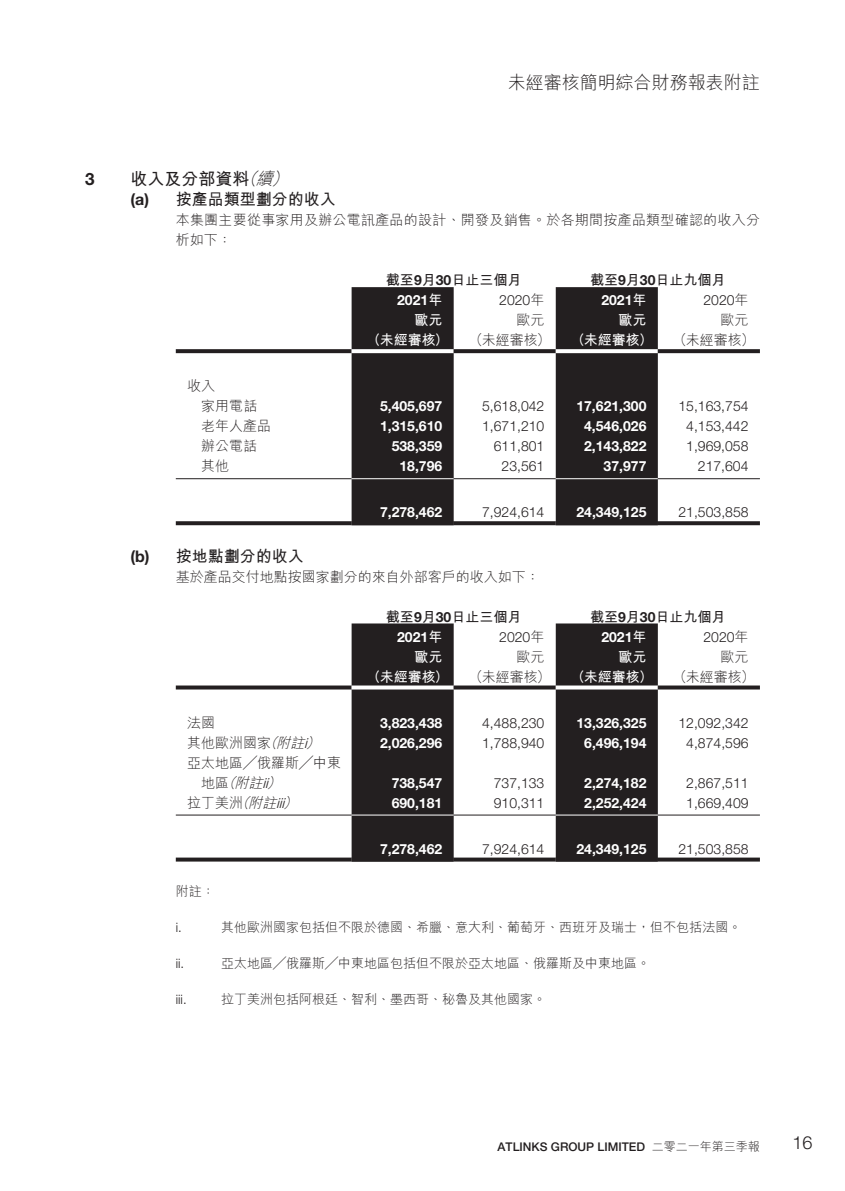
<style>
.page{position:relative;width:845px;height:1191px;background:#fff}
.page>*{position:absolute;margin:0;border:0;box-sizing:border-box;transform-origin:0 0}
.t1{font:300 18px "M Hei HK";color:#231f20}
.t2{font:300 18px "Helvetica Neue LT Std";color:#231f20}
.t3{font:700 17px "M Hei HK";color:#231f20}
.t4{font:italic 300 17px "M Hei HK";color:#231f20}
.t5{font:700 17px "Helvetica Neue LT Std";color:#231f20}
.t6{font:700 16px "M Hei HK";color:#231f20}
.t7{font:700 16px "Helvetica Neue LT Std";color:#231f20}
.t8{font:300 14px "Helvetica Neue LT Std";color:#231f20}
.t9{font:700 14px "Helvetica Neue LT Std";color:#fff}
.t10{font:300 14px "M Hei HK";color:#231f20}
.t11{font:300 14px/20px "M Hei HK";letter-spacing:.02em;color:#231f20}
.t12{font:700 14px "M Hei HK";color:#231f20}
.t13{font:700 14px "M Hei HK";color:#fff}
.t14{font:italic 300 14px "M Hei HK";color:#231f20}
.t15{font:300 13px "M Hei HK";color:#231f20}
.t16{font:300 13px "Helvetica Neue LT Std";color:#231f20}
.t17{font:500 12px "Helvetica Neue LT Std";color:#231f20}
.t18{font:300 12px "M Hei HK";color:#231f20}
.s1{font-weight:300;font-style:italic}
.s2{font-family:"Helvetica Neue LT Std"}
.s3{font-family:"M Hei HK"}
.s4{font-style:italic}
.s5{font-family:"Helvetica Neue LT Std";font-style:italic}
</style>
<div class="page">
<svg style="left:351px;top:287px;width:307px;height:234px;fill:#231f20"></svg>
<svg style="left:176px;top:349px;width:175px;height:4px"></svg>
<svg style="left:351px;top:349px;width:103px;height:4px"></svg>
<svg style="left:454px;top:349px;width:102px;height:4px"></svg>
<svg style="left:556px;top:349px;width:102px;height:4px"></svg>
<svg style="left:658px;top:349px;width:102px;height:4px"></svg>
<hr style="left:176px;top:478px;width:175px;height:1px;background:#231f20">
<hr style="left:351px;top:478px;width:103px;height:1px;background:#fff">
<hr style="left:454px;top:478px;width:102px;height:1px;background:#231f20">
<hr style="left:556px;top:478px;width:102px;height:1px;background:#fff">
<hr style="left:658px;top:478px;width:102px;height:1px;background:#231f20">
<svg style="left:176px;top:521px;width:175px;height:4px"></svg>
<hr style="left:351px;top:521px;width:103px;height:4px;background:#231f20">
<svg style="left:454px;top:521px;width:102px;height:4px"></svg>
<hr style="left:556px;top:521px;width:102px;height:4px;background:#231f20">
<svg style="left:658px;top:521px;width:102px;height:4px"></svg>
<svg style="left:351px;top:623px;width:307px;height:234px;fill:#231f20"></svg>
<svg style="left:176px;top:685px;width:175px;height:4px"></svg>
<svg style="left:351px;top:685px;width:103px;height:4px"></svg>
<svg style="left:454px;top:685px;width:102px;height:4px"></svg>
<svg style="left:556px;top:685px;width:102px;height:4px"></svg>
<svg style="left:658px;top:685px;width:102px;height:4px"></svg>
<hr style="left:176px;top:814px;width:175px;height:1px;background:#231f20">
<hr style="left:351px;top:814px;width:103px;height:1px;background:#fff">
<hr style="left:454px;top:814px;width:102px;height:1px;background:#231f20">
<hr style="left:556px;top:814px;width:102px;height:1px;background:#fff">
<hr style="left:658px;top:814px;width:102px;height:1px;background:#231f20">
<svg style="left:176px;top:857px;width:175px;height:4px"></svg>
<hr style="left:351px;top:857px;width:103px;height:4px;background:#231f20">
<svg style="left:454px;top:857px;width:102px;height:4px"></svg>
<hr style="left:556px;top:857px;width:102px;height:4px;background:#231f20">
<svg style="left:658px;top:857px;width:102px;height:4px"></svg>
<p class="t5" style="left:85px;top:169px;width:11px">3</p>
<p class="t3" style="left:130px;top:167px;width:150px">收入及分部資料<span class="s1">續</span></p>
<p class="t4" style="left:240px;top:167px;width:25px">（</p>
<p class="t4" style="left:271px;top:167px;width:25px">(</p>
<p class="t7" style="left:130px;top:190px;width:20px">a( )</p>
<p class="t6" style="left:176px;top:188px;width:161px">按產品類型劃分的收入</p>
<p class="t1" style="left:508px;top:70px;width:253px">未經審核簡明綜合財務報表附註</p>
<p class="t11" style="left:176px;top:210px;width:586px">本集團主要從事家用及辦公電訊產品的設計、開發及銷售。於各期間按產品類型確認的收入分析如下：</p>
<p class="t12" style="left:590px;top:270px;width:137px">截至月<span class="s2">9 30</span>日止九個月</p>
<p class="t12" style="left:386px;top:270px;width:137px">截至月<span class="s2">9 30</span>日止三個月</p>
<p class="t7" style="left:130px;top:546px;width:21px">b( )</p>
<p class="t9" style="left:397px;top:292px;width:47px">2021<span class="s3">年</span></p>
<p class="t8" style="left:499px;top:292px;width:47px">2020<span class="s3">年</span></p>
<p class="t9" style="left:601px;top:292px;width:47px">2021<span class="s3">年</span></p>
<p class="t8" style="left:703px;top:292px;width:47px">2020<span class="s3">年</span></p>
<p class="t13" style="left:414px;top:310px;width:29px">歐元</p>
<p class="t10" style="left:516px;top:310px;width:29px">歐元</p>
<p class="t13" style="left:618px;top:310px;width:29px">歐元</p>
<p class="t10" style="left:720px;top:310px;width:29px">歐元</p>
<p class="t13" style="left:367px;top:330px;width:83px">（未經審核）</p>
<p class="t10" style="left:469px;top:330px;width:83px">（未經審核）</p>
<p class="t13" style="left:571px;top:330px;width:83px">（未經審核）</p>
<p class="t10" style="left:673px;top:330px;width:83px">（未經審核(</p>
<p class="t10" style="left:187px;top:376px;width:29px">收入</p>
<p class="t10" style="left:201px;top:396px;width:57px">家用電話</p>
<p class="t9" style="left:380px;top:398px;width:64px">5,405,697</p>
<p class="t8" style="left:482px;top:398px;width:64px">5,618,042</p>
<p class="t9" style="left:576px;top:398px;width:72px">17,621,300</p>
<p class="t8" style="left:678px;top:398px;width:72px">15,163,754</p>
<p class="t10" style="left:201px;top:416px;width:71px">老年人產品</p>
<p class="t9" style="left:380px;top:418px;width:64px">1,315,610</p>
<p class="t8" style="left:482px;top:418px;width:64px">1,671,210</p>
<p class="t9" style="left:584px;top:418px;width:64px">4,546,026</p>
<p class="t8" style="left:686px;top:418px;width:64px">4,153,442</p>
<p class="t10" style="left:201px;top:436px;width:57px">辦公電話</p>
<p class="t9" style="left:392px;top:438px;width:52px">538,359</p>
<p class="t8" style="left:494px;top:438px;width:52px">611,801</p>
<p class="t9" style="left:584px;top:438px;width:64px">2,143,822</p>
<p class="t8" style="left:686px;top:438px;width:64px">1,969,058</p>
<p class="t10" style="left:201px;top:456px;width:29px">其他</p>
<p class="t9" style="left:399px;top:458px;width:44px">18,796</p>
<p class="t8" style="left:501px;top:458px;width:44px">23,561</p>
<p class="t9" style="left:603px;top:458px;width:44px">37,977</p>
<p class="t8" style="left:698px;top:458px;width:52px">217,604</p>
<p class="t9" style="left:380px;top:504px;width:64px">7,278,462</p>
<p class="t8" style="left:482px;top:504px;width:64px">7,924,614</p>
<p class="t9" style="left:576px;top:504px;width:72px">24,349,125</p>
<p class="t8" style="left:678px;top:504px;width:72px">21,503,858</p>
<p class="t6" style="left:176px;top:544px;width:129px">按地點劃分的收入</p>
<p class="t10" style="left:176px;top:567px;width:365px">基於產品交付地點按國家劃分的來自外部客戶的收入如下：</p>
<p class="t12" style="left:386px;top:606px;width:137px">截至月<span class="s2">9 30</span>日止三個月</p>
<p class="t12" style="left:590px;top:606px;width:137px">截至月<span class="s2">9 30</span>日止九個月</p>
<p class="t9" style="left:397px;top:628px;width:47px">2021<span class="s3">年</span></p>
<p class="t8" style="left:499px;top:628px;width:47px">2020<span class="s3">年</span></p>
<p class="t9" style="left:601px;top:628px;width:47px">2021<span class="s3">年</span></p>
<p class="t8" style="left:703px;top:628px;width:47px">2020<span class="s3">年</span></p>
<p class="t13" style="left:414px;top:646px;width:29px">歐元</p>
<p class="t10" style="left:516px;top:647px;width:29px">歐元</p>
<p class="t13" style="left:618px;top:646px;width:29px">歐元</p>
<p class="t10" style="left:720px;top:647px;width:29px">歐元</p>
<p class="t13" style="left:367px;top:666px;width:83px">（未經審核）</p>
<p class="t10" style="left:469px;top:667px;width:83px">（未經審核）</p>
<p class="t13" style="left:571px;top:666px;width:83px">（未經審核）</p>
<p class="t10" style="left:673px;top:667px;width:83px">（未經審核(</p>
<p class="t10" style="left:187px;top:713px;width:29px">法國</p>
<p class="t9" style="left:380px;top:714px;width:64px">3,823,438</p>
<p class="t8" style="left:482px;top:714px;width:64px">4,488,230</p>
<p class="t9" style="left:576px;top:714px;width:72px">13,326,325</p>
<p class="t8" style="left:678px;top:714px;width:72px">12,092,342</p>
<p class="t14" style="left:263px;top:733px;width:20px">（</p>
<p class="t10" style="left:187px;top:753px;width:155px">亞太地區╱俄羅斯╱中東</p>
<p class="t14" style="left:306px;top:733px;width:20px">(</p>
<p class="t10" style="left:187px;top:733px;width:126px">其他歐洲國家<span class="s4">附註</span><span class="s5">i</span></p>
<p class="t9" style="left:380px;top:734px;width:64px">2,026,296</p>
<p class="t8" style="left:482px;top:734px;width:64px">1,788,940</p>
<p class="t9" style="left:584px;top:734px;width:64px">6,496,194</p>
<p class="t8" style="left:686px;top:734px;width:64px">4,874,596</p>
<p class="t14" style="left:222px;top:773px;width:20px">（</p>
<p class="t14" style="left:266px;top:773px;width:20px">(</p>
<p class="t10" style="left:201px;top:773px;width:72px">地區<span class="s4">附註</span><span class="s5">ii</span></p>
<p class="t9" style="left:392px;top:774px;width:52px">738,547</p>
<p class="t8" style="left:494px;top:774px;width:52px">737,133</p>
<p class="t9" style="left:584px;top:774px;width:64px">2,274,182</p>
<p class="t8" style="left:686px;top:774px;width:64px">2,867,511</p>
<p class="t14" style="left:235px;top:793px;width:20px">（</p>
<p class="t14" style="left:283px;top:793px;width:20px">(</p>
<p class="t10" style="left:187px;top:793px;width:103px">拉丁美洲<span class="s4">附註</span><span class="s5">iii</span></p>
<p class="t9" style="left:392px;top:794px;width:52px">690,181</p>
<p class="t8" style="left:494px;top:794px;width:52px">910,311</p>
<p class="t9" style="left:584px;top:794px;width:64px">2,252,424</p>
<p class="t8" style="left:686px;top:794px;width:64px">1,669,409</p>
<p class="t9" style="left:380px;top:840px;width:64px">7,278,462</p>
<p class="t8" style="left:482px;top:840px;width:64px">7,924,614</p>
<p class="t9" style="left:576px;top:840px;width:72px">24,349,125</p>
<p class="t8" style="left:678px;top:840px;width:72px">21,503,858</p>
<p class="t15" style="left:176px;top:882px;width:40px">附註：</p>
<p class="t16" style="left:176px;top:919px;width:8px">.i</p>
<p class="t15" style="left:221px;top:918px;width:521px">其他歐洲國家包括但不限於德國、希臘、意大利、葡萄牙、西班牙及瑞士，但不包括法國。</p>
<p class="t16" style="left:176px;top:955px;width:10px">.i i</p>
<p class="t15" style="left:221px;top:954px;width:430px">亞太地區╱俄羅斯╱中東地區包括但不限於亞太地區、俄羅斯及中東地區。</p>
<p class="t16" style="left:176px;top:991px;width:12px">.iii</p>
<p class="t15" style="left:221px;top:990px;width:326px">拉丁美洲包括阿根廷、智利、墨西哥、秘魯及其他國家。</p>
<p class="t18" style="left:652px;top:1138px;width:109px">二零二一年第三季報</p>
<p class="t17" style="left:497px;top:1139px;width:149px">ATLINKS GROUP LIMITED</p>
<p class="t2" style="left:792px;top:1131px;width:22px">16</p>
</div>
